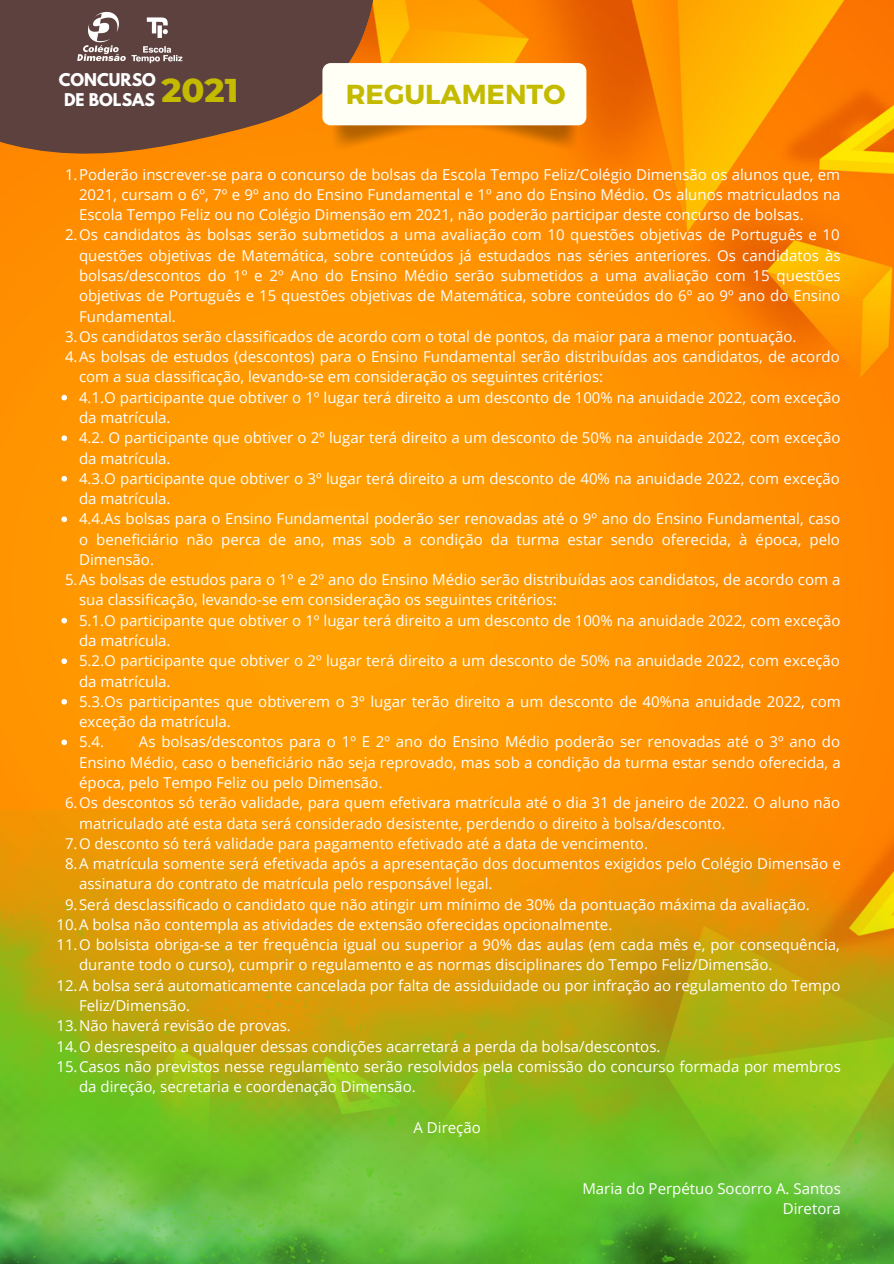
<style>
.page{position:relative;width:894px;height:1264px;background:#fff}
.page>*{position:absolute;margin:0;border:0;box-sizing:border-box;transform-origin:0 0}
.t1{font:800 33.6px "Montserrat";color:#c4bb00}
.t2{font:700 27.45px "Montserrat";color:#c4bb00}
.t3{font:700 15.6px "League Spartan";color:#fff}
.t4{font:15px/20.2px "Open Sans";color:#fff}
</style>
<div class="page">
<img style="left:0;top:0;width:893px;height:811px">
<svg style="left:0;top:0;width:451px;height:246px;background:#b96e1b"></svg>
<img style="left:0;top:811px;width:893px;height:452px">
<img style="left:322px;top:120px;width:264px;height:38px">
<div style="left:322px;top:63px;width:264px;height:62px;background:#fffff5;border-radius:8px"></div>
<img style="left:68px;top:0;width:54px;height:72px">
<svg style="left:61px;top:395px;width:6px;height:5px"></svg>
<svg style="left:61px;top:435px;width:6px;height:6px"></svg>
<svg style="left:61px;top:476px;width:6px;height:5px"></svg>
<svg style="left:61px;top:516px;width:6px;height:6px"></svg>
<svg style="left:61px;top:618px;width:6px;height:5px"></svg>
<svg style="left:61px;top:658px;width:6px;height:6px"></svg>
<svg style="left:61px;top:699px;width:6px;height:5px"></svg>
<svg style="left:61px;top:739px;width:6px;height:6px"></svg>
<img style="left:122px;top:0;width:69px;height:74px">
<p class="t3" style="left:59px;top:72px;width:98px">CONCURSO</p>
<p class="t3" style="left:64px;top:92px;width:92px">DE BOLSAS</p>
<p class="t1" style="left:161px;top:70px;width:78px">2021</p>
<p class="t2" style="left:345px;top:77px;width:221px">REGULAMENTO</p>
<p class="t4" style="left:79px;top:164px;width:762px;text-align:justify;text-indent:-14px">1.Poderão inscrever-se para o concurso de bolsas da Escola Tempo Feliz/Colégio Dimensão os alunos que, em 2021, cursam o 6º, 7º e 9º ano do Ensino Fundamental e 1º ano do Ensino Médio. Os alunos matriculados na Escola Tempo Feliz ou no Colégio Dimensão em 2021, não poderão participar deste concurso de bolsas.</p>
<p class="t4" style="left:79px;top:224px;width:762px;text-align:justify;text-indent:-14px">2.Os candidatos às bolsas serão submetidos a uma avaliação com 10 questões objetivas de Português e 10 questões objetivas de Matemática, sobre conteúdos já estudados nas séries anteriores. Os candidatos às bolsas/descontos do 1º e 2º Ano do Ensino Médio serão submetidos a uma avaliação com 15 questões objetivas de Português e 15 questões objetivas de Matemática, sobre conteúdos do 6º ao 9º ano do Ensino Fundamental.</p>
<p class="t4" style="left:65px;top:326px;width:733px">3.Os candidatos serão classificados de acordo com o total de pontos, da maior para a menor pontuação.</p>
<p class="t4" style="left:79px;top:346px;width:762px;text-indent:-14px">4.As bolsas de estudos (descontos) para o Ensino Fundamental serão distribuídas aos candidatos, de acordo com a sua classificação, levando-se em consideração os seguintes critérios:</p>
<p class="t4" style="left:79px;top:387px;width:763px">4.1.O participante que obtiver o 1º lugar terá direito a um desconto de 100% na anuidade 2022, com exceção da matrícula.</p>
<p class="t4" style="left:79px;top:427px;width:762px">4.2. O participante que obtiver o 2º lugar terá direito a um desconto de 50% na anuidade 2022, com exceção da matrícula.</p>
<p class="t4" style="left:79px;top:468px;width:762px">4.3.O participante que obtiver o 3º lugar terá direito a um desconto de 40% na anuidade 2022, com exceção da matrícula.</p>
<p class="t4" style="left:79px;top:508px;width:762px;text-align:justify">4.4.As bolsas para o Ensino Fundamental poderão ser renovadas até o 9º ano do Ensino Fundamental, caso o beneficiário não perca de ano, mas sob a condição da turma estar sendo oferecida, à época, pelo Dimensão.</p>
<p class="t4" style="left:79px;top:569px;width:762px;text-indent:-14px">5.As bolsas de estudos para o 1º e 2º ano do Ensino Médio serão distribuídas aos candidatos, de acordo com a sua classificação, levando-se em consideração os seguintes critérios:</p>
<p class="t4" style="left:79px;top:610px;width:763px">5.1.O participante que obtiver o 1º lugar terá direito a um desconto de 100% na anuidade 2022, com exceção da matrícula.</p>
<p class="t4" style="left:79px;top:650px;width:762px">5.2.O participante que obtiver o 2º lugar terá direito a um desconto de 50% na anuidade 2022, com exceção da matrícula.</p>
<p class="t4" style="left:79px;top:691px;width:763px">5.3.Os participantes que obtiverem o 3º lugar terão direito a um desconto de 40%na anuidade 2022, com exceção da matrícula.</p>
<p class="t4" style="left:79px;top:731px;width:27px">5.4.</p>
<p class="t4" style="left:79px;top:731px;width:763px;text-align:justify;text-indent:60px">As bolsas/descontos para o 1º E 2º ano do Ensino Médio poderão ser renovadas até o 3º ano do Ensino Médio, caso o beneficiário não seja reprovado, mas sob a condição da turma estar sendo oferecida, a época, pelo Tempo Feliz ou pelo Dimensão.</p>
<p class="t4" style="left:79px;top:792px;width:762px;text-indent:-14px">6.Os descontos só terão validade, para quem efetivara matrícula até o dia 31 de janeiro de 2022. O aluno não matriculado até esta data será considerado desistente, perdendo o direito à bolsa/desconto.</p>
<p class="t4" style="left:65px;top:832px;width:584px">7.O desconto só terá validade para pagamento efetivado até a data de vencimento.</p>
<p class="t4" style="left:79px;top:853px;width:763px;text-indent:-14px">8.A matrícula somente será efetivada após a apresentação dos documentos exigidos pelo Colégio Dimensão e assinatura do contrato de matrícula pelo responsável legal.</p>
<p class="t4" style="left:65px;top:893px;width:746px">9.Será desclassificado o candidato que não atingir um mínimo de 30% da pontuação máxima da avaliação.</p>
<p class="t4" style="left:56px;top:914px;width:557px">10.A bolsa não contempla as atividades de extensão oferecidas opcionalmente.</p>
<p class="t4" style="left:79px;top:934px;width:762px;text-indent:-23px">11.O bolsista obriga-se a ter frequência igual ou superior a 90% das aulas (em cada mês e, por consequência, durante todo o curso), cumprir o regulamento e as normas disciplinares do Tempo Feliz/Dimensão.</p>
<p class="t4" style="left:79px;top:974px;width:762px;text-indent:-23px">12.A bolsa será automaticamente cancelada por falta de assiduidade ou por infração ao regulamento do Tempo<br>Feliz/Dimensão.</p>
<p class="t4" style="left:56px;top:1015px;width:236px">13.Não haverá revisão de provas.</p>
<p class="t4" style="left:56px;top:1035px;width:605px">14.O desrespeito a qualquer dessas condições acarretará a perda da bolsa/descontos.</p>
<p class="t4" style="left:79px;top:1055px;width:763px;text-indent:-23px">15.Casos não previstos nesse regulamento serão resolvidos pela comissão do concurso formada por membros da direção, secretaria e coordenação Dimensão.</p>
<p class="t4" style="left:413px;top:1116px;width:69px">A Direção</p>
<p class="t4" style="left:582px;top:1177px;width:260px">Maria do Perpétuo Socorro A. Santos</p>
<p class="t4" style="left:782px;top:1197px;width:60px">Diretora</p>
</div>
